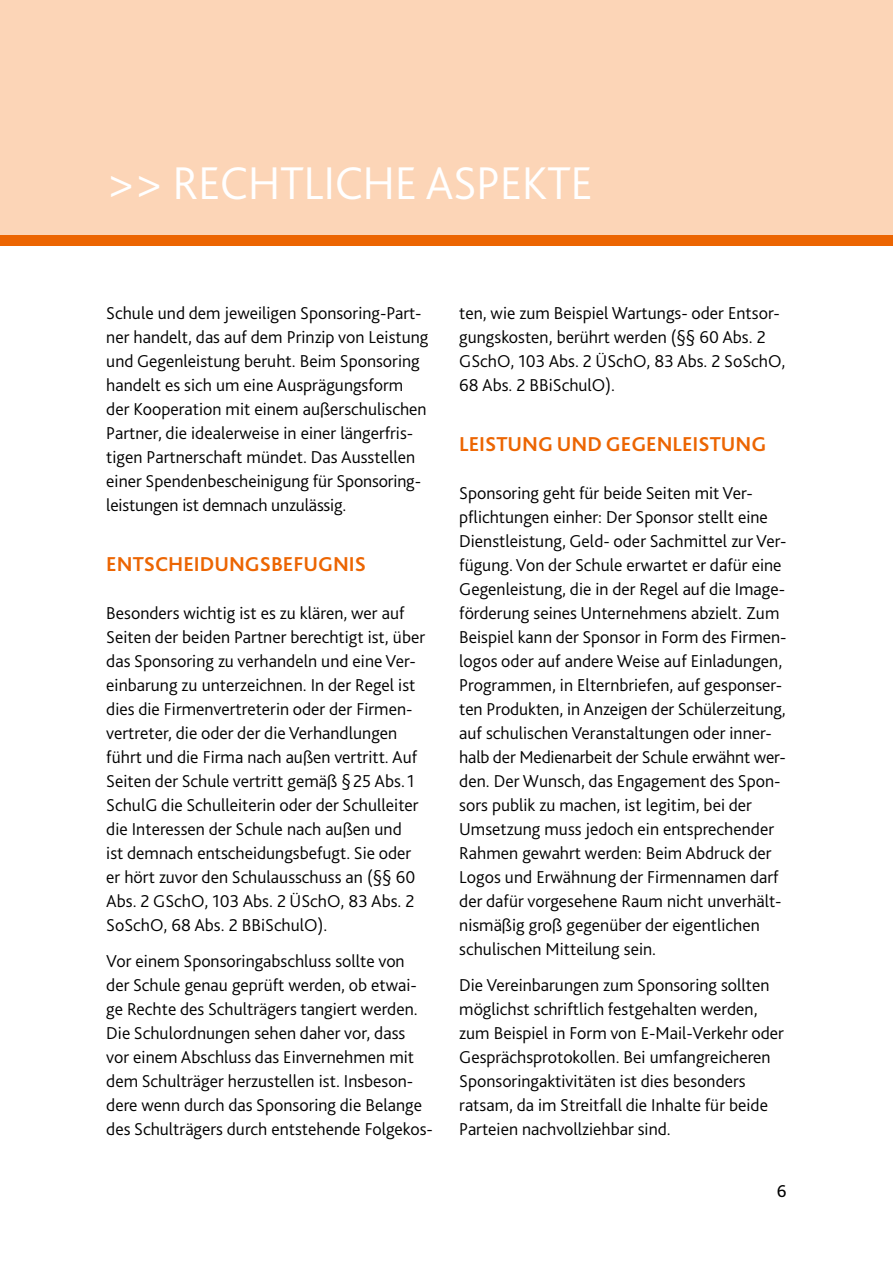
<style>
.page{position:relative;width:893px;height:1263px;background:#fff}
.page>*{position:absolute;margin:0;border:0;box-sizing:border-box;transform-origin:0 0}
.t1{font:300 48px "Bliss 2";letter-spacing:-.01em;color:#fff}
.H2_orange{font:700 21px "Bliss 2";color:#ec6502}
.P_normal{font:300 18px/24px "Bliss 2";color:#000}
.t2{font:18px "Bliss 2";color:#000}
</style>
<div class="page">
<div style="left:0;top:0;width:893px;height:242px;background:#fcd5b7"></div>
<div style="left:0;top:235px;width:893px;height:10px;background:#ec6502"></div>
<h1 class="t1" style="left:106px;top:153px;width:488px">&gt;&gt; RECHTLICHE ASPEKTE</h1>
<p class="P_normal" style="left:106px;top:300px;width:324px">Schule und dem jeweiligen Sponsoring-Part&shy;ner handelt, das auf dem Prinzip von Leistung und Gegenleistung beruht. Beim Sponsoring handelt es sich um eine Ausprägungsform der Kooperation mit einem außerschulischen Partner, die idealerweise in einer längerfris&shy;tigen Partnerschaft mündet. Das Ausstellen einer Spendenbescheinigung für Sponsoring&shy;leistungen ist demnach unzulässig.</p>
<h2 class="H2_orange" style="left:106px;top:551px;width:261px">ENTSCHEIDUNGSBEFUGNIS</h2>
<p class="P_normal" style="left:106px;top:600px;width:320px">Besonders wichtig ist es zu klären, wer auf Seiten der beiden Partner berechtigt ist, über das Sponsoring zu verhandeln und eine Ver&shy;einbarung zu unterzeichnen. In der Regel ist dies die Firmenvertreterin oder der Firmen&shy;vertreter, die oder der die Verhandlungen führt und die Firma nach außen vertritt. Auf Seiten der Schule vertritt gemäß §25 Abs. 1<br>SchulG die Schulleiterin oder der Schulleiter die Interessen der Schule nach außen und<br>ist demnach entscheidungsbefugt. Sie oder er hört zuvor den Schulausschuss an (§§ 60<br>Abs. 2 GSchO, 103 Abs. 2 ÜSchO, 83 Abs. 2<br>SoSchO, 68 Abs. 2 BBiSchulO).</p>
<p class="P_normal" style="left:106px;top:948px;width:328px">Vor einem Sponsoringabschluss sollte von<br>der Schule genau geprüft werden, ob etwai&shy;ge Rechte des Schulträgers tangiert werden.<br>Die Schulordnungen sehen daher vor, dass<br>vor einem Abschluss das Einvernehmen mit dem Schulträger herzustellen ist. Insbeson&shy;dere wenn durch das Sponsoring die Belange des Schulträgers durch entstehende Folgekos-</p>
<p class="P_normal" style="left:459px;top:300px;width:328px">ten, wie zum Beispiel Wartungs- oder Entsor&shy;gungskosten, berührt werden (§§ 60 Abs. 2<br>GSchO, 103 Abs. 2 ÜSchO, 83 Abs. 2 SoSchO, 68 Abs. 2 BBiSchulO).</p>
<h2 class="H2_orange" style="left:459px;top:431px;width:309px">LEISTUNG UND GEGENLEISTUNG</h2>
<p class="P_normal" style="left:459px;top:480px;width:329px">Sponsoring geht für beide Seiten mit Ver&shy;pflichtungen einher: Der Sponsor stellt eine Dienstleistung, Geld- oder Sachmittel zur Ver&shy;fügung. Von der Schule erwartet er dafür eine Gegenleistung, die in der Regel auf die Image&shy;förderung seines Unternehmens abzielt. Zum Beispiel kann der Sponsor in Form des Firmen&shy;logos oder auf andere Weise auf Einladungen, Programmen, in Elternbriefen, auf gesponser&shy;ten Produkten, in Anzeigen der Schülerzeitung, auf schulischen Veranstaltungen oder inner&shy;halb der Medienarbeit der Schule erwähnt wer&shy;den. Der Wunsch, das Engagement des Spon&shy;sors publik zu machen, ist legitim, bei der Umsetzung muss jedoch ein entsprechender Rahmen gewahrt werden: Beim Abdruck der Logos und Erwähnung der Firmennamen darf der dafür vorgesehene Raum nicht unverhält&shy;nismäßig groß gegenüber der eigentlichen schulischen Mitteilung sein.</p>
<p class="P_normal" style="left:459px;top:972px;width:326px">Die Vereinbarungen zum Sponsoring sollten möglichst schriftlich festgehalten werden, zum Beispiel in Form von E-Mail-Verkehr oder Gesprächsprotokollen. Bei umfangreicheren Sponsoringaktivitäten ist dies besonders ratsam, da im Streitfall die Inhalte für beide Parteien nachvollziehbar sind.</p>
<p class="t2" style="left:777px;top:1180px;width:11px">6</p>
</div>
